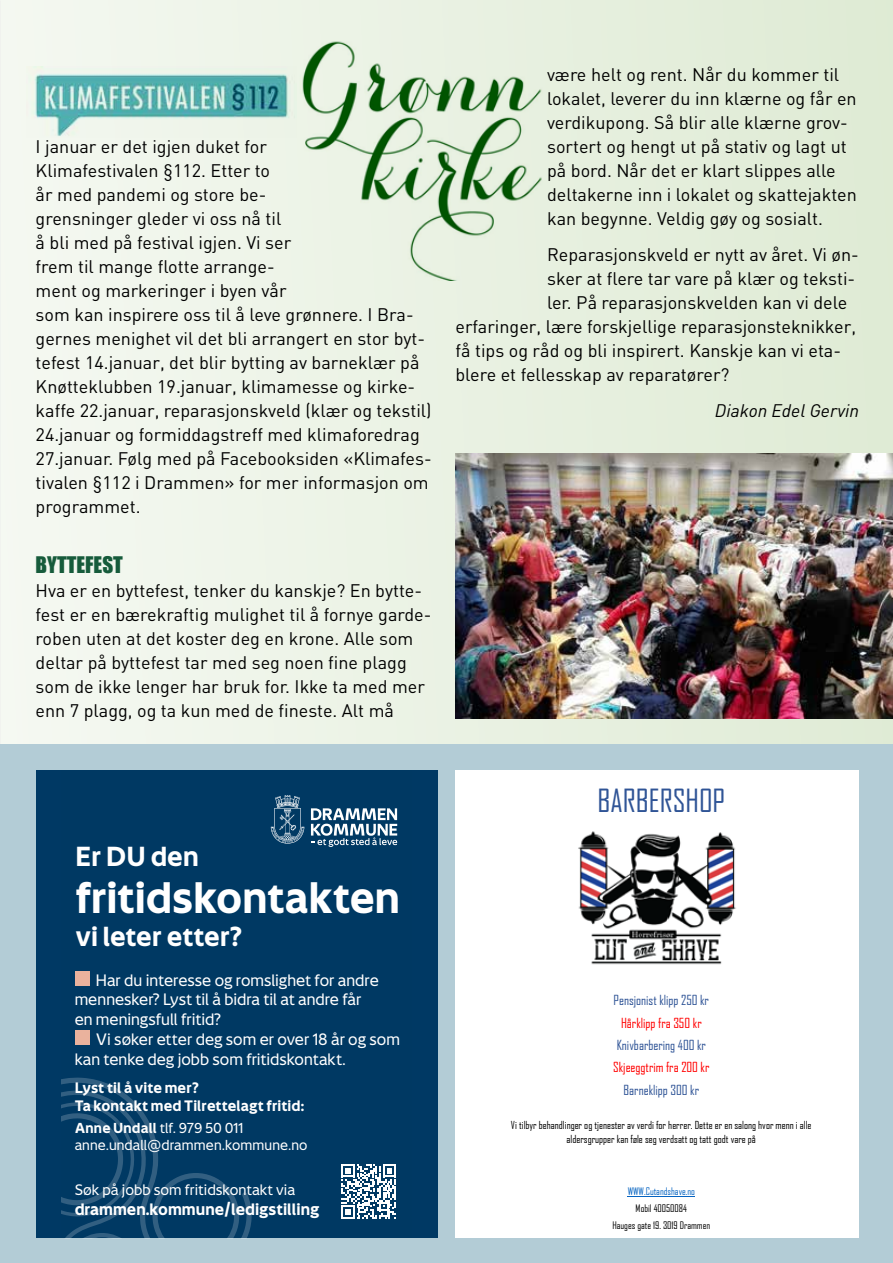
<style>
.page{position:relative;width:893px;height:1263px;background:#fff}
.page>*{position:absolute;margin:0;border:0;box-sizing:border-box;transform-origin:0 0}
.t1{font:700 43.95px "Drammen";letter-spacing:-.005em;color:#fff}
.t2{font:30.6px "Agency FB";color:#2f5496}
.t3{font:700 27.45px "Drammen";color:#fff}
.t4{font:21px "Impact";color:#165b3b}
.t5{font:18px/24px "DIN";color:#000}
.t6{font:italic 18px "DIN";color:#000}
.t7{font:16.5px/19.8px "Drammen";letter-spacing:-.005em;color:#fff}
.t8{font:700 16.5px "Drammen";color:#fff}
.t9{font:700 15.15px/18.1px "Drammen";color:#fff}
.t10{font:15.15px "Drammen";color:#fff}
.t11{font:14.4px/17.2px "Drammen";letter-spacing:.005em;color:#fff}
.t12{font:13.35px "Agency FB";color:#2f5496}
.t13{font:13.35px "Agency FB";color:#f00}
.t14{font:10.65px/13.5px "Agency FB";color:#000;text-align:center}
.t15{font:10.05px/17.1px "Agency FB";color:#000;text-align:center}
.t16{font:10.05px "Agency FB";color:#0563c1}
.s1{font-weight:700}
</style>
<div class="page">
<div style="left:0;top:0;width:893px;height:744px;background:linear-gradient(to right,#f5f9f2,#deead3)"></div>
<div style="left:0;top:744px;width:893px;height:519px;background:#b3ccd6"></div>
<div style="left:36px;top:770px;width:401px;height:468px;background:#003964"></div>
<div style="left:75px;top:971px;width:14px;height:14px;background:#eab29d"></div>
<div style="left:75px;top:1030px;width:14px;height:15px;background:#eab29d"></div>
<svg style="left:61px;top:1077px;width:191px;height:161px"></svg>
<svg style="left:271px;top:795px;width:33px;height:49px"></svg>
<svg style="left:311px;top:808px;width:86px;height:39px"></svg>
<svg style="left:342px;top:1164px;width:54px;height:55px"></svg>
<div style="left:455px;top:770px;width:404px;height:468px;background:#fff"></div>
<hr style="left:628px;top:1196px;width:67px;height:1px;background:#0563c1">
<img style="left:578px;top:831px;width:158px;height:134px">
<img style="left:291px;top:21px;width:256px;height:259px">
<img style="left:26px;top:67px;width:270px;height:70px">
<img style="left:455px;top:454px;width:438px;height:264px">
<p class="t5" style="left:36px;top:134px;width:398px">I januar er det igjen duket for<br>Klimafestivalen §112. Etter to<br>år med pandemi og store be-<br>grensninger gleder vi oss nå til<br>å bli med på festival igjen. Vi ser<br>frem til mange flotte arrange-<br>ment og markeringer i byen vår<br>som kan inspirere oss til å leve grønnere. I Bra&shy;gernes menighet vil det bli arrangert en stor byt&shy;tefest 14.januar, det blir bytting av barneklær på Knøtteklubben 19.januar, klimamesse og kirke&shy;kaffe 22.januar, reparasjonskveld (klær og tekstil)<br>24.januar og formiddagstreff med klimaforedrag 27.januar. Følg med på Facebooksiden «Klimafes&shy;tivalen §112 i Drammen» for mer informasjon om programmet.</p>
<p class="t4" style="left:36px;top:549px;width:89px">BYTTEFEST</p>
<p class="t5" style="left:36px;top:578px;width:397px">Hva er en byttefest, tenker du kanskje? En bytte&shy;fest er en bærekraftig mulighet til å fornye garde&shy;roben uten at det koster deg en krone. Alle som deltar på byttefest tar med seg noen fine plagg som de ikke lenger har bruk for. Ikke ta med mer enn 7 plagg, og ta kun med de fineste. Alt må</p>
<p class="t5" style="left:547px;top:62px;width:311px">være helt og rent. Når du kommer til lokalet, leverer du inn klærne og får en verdikupong. Så blir alle klærne grov&shy;sortert og hengt ut på stativ og lagt ut på bord. Når det er klart slippes alle deltakerne inn i lokalet og skattejakten kan begynne. Veldig gøy og sosialt.</p>
<p class="t5" style="left:547px;top:242px;width:313px">Reparasjonskveld er nytt av året. Vi øn-</p>
<p class="t5" style="left:547px;top:266px;width:310px">sker at flere tar vare på klær og teksti-</p>
<p class="t5" style="left:547px;top:290px;width:302px">ler. På reparasjonskvelden kan vi dele</p>
<p class="t5" style="left:455px;top:314px;width:402px">erfaringer, lære forskjellige reparasjonsteknikker,</p>
<p class="t5" style="left:455px;top:338px;width:387px">få tips og råd og bli inspirert. Kanskje kan vi eta-</p>
<p class="t5" style="left:455px;top:362px;width:276px">blere et fellesskap av reparatører?</p>
<p class="t6" style="left:715px;top:399px;width:146px">Diakon Edel Gervin</p>
<h3 class="t3" style="left:75px;top:840px;width:125px">Er DU den</h3>
<h1 class="t1" style="left:75px;top:871px;width:326px">fritidskontakten</h1>
<h3 class="t3" style="left:75px;top:920px;width:169px">vi leter etter?</h3>
<p class="t7" style="left:75px;top:969px;width:306px;text-indent:21px">Har du interesse og romslighet for andre mennesker? Lyst til å bidra til at andre får en meningsfull fritid?</p>
<p class="t7" style="left:75px;top:1029px;width:327px;text-indent:21px">Vi søker etter deg som er over 18 år og som kan tenke deg jobb som fritidskontakt.</p>
<p class="t9" style="left:75px;top:1078px;width:231px">Lyst til å vite mer?<br>Ta kontakt med Tilrettelagt fritid:</p>
<p class="t11" style="left:75px;top:1119px;width:234px"><span class="s1">Anne Undall</span> tlf. 979 50 011 anne.undall@drammen.kommune.no</p>
<p class="t10" style="left:75px;top:1181px;width:222px">Søk på jobb som fritidskontakt via</p>
<p class="t8" style="left:75px;top:1199px;width:247px">drammen.kommune/ledigstilling</p>
<h2 class="t2" style="left:597px;top:782px;width:129px">BARBERSHOP</h2>
<p class="t12" style="left:613px;top:992px;width:97px">Pensjonist klipp 250 kr</p>
<p class="t13" style="left:621px;top:1014px;width:82px">Hårklipp fra 350 kr</p>
<p class="t12" style="left:617px;top:1037px;width:91px">Knivbarbering 400 kr</p>
<p class="t13" style="left:613px;top:1059px;width:98px">Skjeeggtrim fra 200 kr</p>
<p class="t12" style="left:624px;top:1081px;width:77px">Barneklipp 300 kr</p>
<p class="t14" style="left:511px;top:1118px;width:302px">Vi tilbyr behandlinger og tjenester av verdi for herrer. Dette er en salong hvor menn i alle aldersgrupper kan føle seg verdsatt og tatt godt vare på</p>
<p class="t16" style="left:628px;top:1185px;width:69px">WWW.Cutandshave.no</p>
<p class="t15" style="left:612px;top:1199px;width:99px">Mobil 40050084<br>Hauges gate 19. 3019 Drammen</p>
</div>
